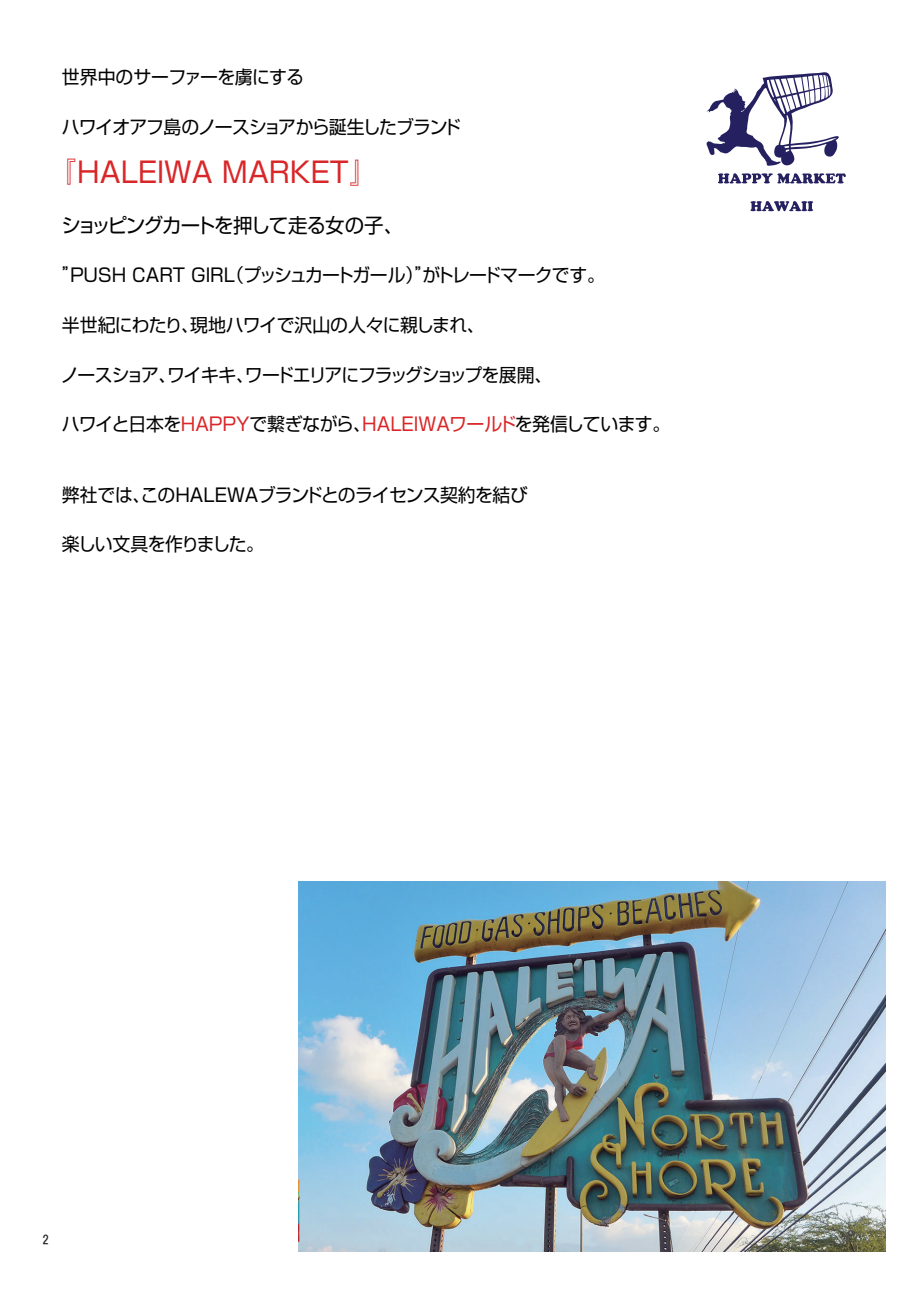
<style>
.page{position:relative;width:919px;height:1289px;background:#fff}
.page>*{position:absolute;margin:0;border:0;box-sizing:border-box;transform-origin:0 0}
.t1{font:28.5px "Shin Go Pro";color:#d92628}
.t2{font:20.1px "Shin Go Pro";letter-spacing:-.07em;color:#030303}
.t3{font:18.45px "Shin Go Pro";letter-spacing:-.04em;color:#030303}
.t4{font:18.45px "Shin Go Pro";letter-spacing:-.02em;color:#030303}
.t5{font:18.45px "Shin Go Pro";letter-spacing:-.065em;color:#030303}
.t6{font:18.45px "Shin Go Pro";letter-spacing:-.075em;color:#030303}
.t7{font:12px "HGS Gothic E";color:#231f20}
.s1{color:#d92628}
</style>
<div class="page">
<svg style="left:706px;top:72px;width:139px;height:111px"></svg>
<svg style="left:750px;top:201px;width:63px;height:10px"></svg>
<img style="left:298px;top:881px;width:587px;height:370px">
<p class="t3" style="left:62px;top:62px;width:243px">世界中のサーファーを虜にする</p>
<p class="t3" style="left:62px;top:112px;width:401px">ハワイオアフ島のノースショアから誕生したブランド</p>
<h1 class="t1" style="left:49px;top:149px;width:330px">『HALEIWA MARKET』</h1>
<p class="t2" style="left:61px;top:209px;width:343px">ショッピングカートを押して走る女の子、</p>
<p class="t3" style="left:62px;top:260px;width:544px">”PUSH CART GIRL（プッシュカートガール）”がトレードマークです。</p>
<p class="t3" style="left:62px;top:310px;width:424px">半世紀にわたり、現地ハワイで沢山の人々に親しまれ、</p>
<p class="t5" style="left:61px;top:359px;width:493px">ノースショア、ワイキキ、ワードエリアにフラッグショップを展開、</p>
<p class="t4" style="left:62px;top:409px;width:610px">ハワイと日本を<span class="s1">HAPPY</span>で繋ぎながら、<span class="s1">HALEIWAワールド</span>を発信しています。</p>
<p class="t3" style="left:62px;top:479px;width:467px">弊社では、このHAＬEWAブランドとのライセンス契約を結び</p>
<p class="t6" style="left:62px;top:529px;width:203px">楽しい文具を作りました。</p>
<p class="t7" style="left:43px;top:1233px;width:8px">2</p>
</div>
